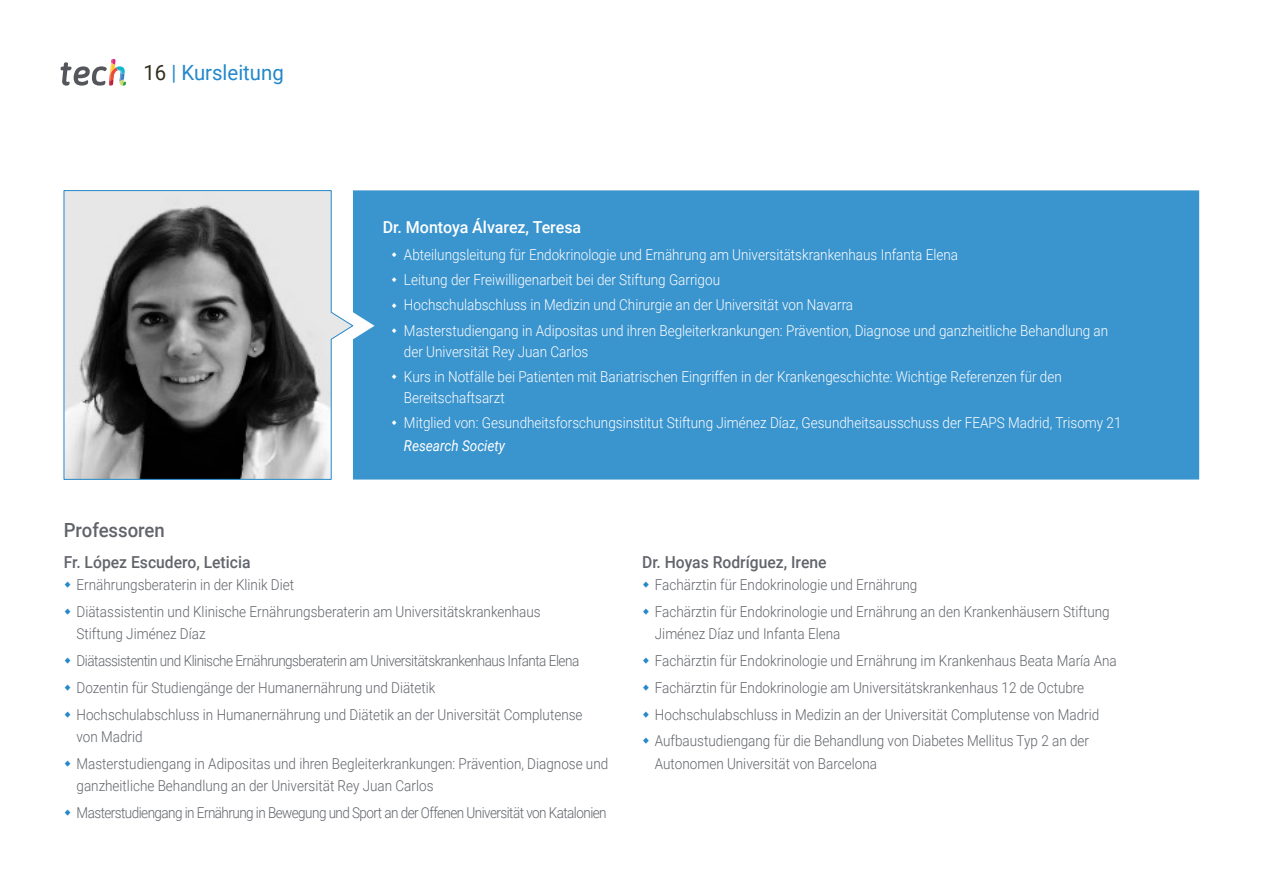
<style>
.page{position:relative;width:1263px;height:893px;background:#fff}
.page>*{position:absolute;margin:0;border:0;box-sizing:border-box;transform-origin:0 0}
.t1{font:21px "Roboto";color:#2488c9}
.t2{font:500 19.5px "Roboto";color:#61646a;scale:.95 1}
.t3{font:500 16.5px "Roboto";color:#61646a;scale:.95 1}
.t4{font:500 16.5px "Roboto";color:#fff}
.t5{font:300 15px/26.7px "Roboto";color:#61646a;scale:.9 1}
.t6{font:300 15px/25.2px "Roboto";color:#fff;scale:.9 1}
.t7{font:300 15px/26.7px "Roboto";letter-spacing:-.04em;color:#61646a;scale:.9 1}
.t8{font:italic 15px "Roboto";color:#fff;scale:.9 1}
.s1{color:#312e20}
</style>
<div class="page">
<svg style="left:61px;top:59px;width:65px;height:27px"></svg>
<div style="left:353px;top:190px;width:846px;height:290px;background:#3a94ce"></div>
<svg style="left:64px;top:190px;width:289px;height:290px;background:#8b8c8d"></svg>
<svg style="left:392px;top:252px;width:5px;height:5px"></svg>
<svg style="left:392px;top:277px;width:5px;height:5px"></svg>
<svg style="left:392px;top:303px;width:5px;height:5px"></svg>
<svg style="left:392px;top:328px;width:5px;height:5px"></svg>
<svg style="left:392px;top:374px;width:5px;height:5px"></svg>
<svg style="left:392px;top:420px;width:5px;height:5px"></svg>
<h1 class="t1" style="left:144px;top:57px;width:142px"><span class="s1">16</span> | Kursleitung</h1>
<p class="t4" style="left:383px;top:215px;width:200px">Dr. Montoya Álvarez, Teresa</p>
<p class="t6" style="left:404px;top:241px;width:784px">Abteilungsleitung für Endokrinologie und Ernährung am Universitätskrankenhaus Infanta Elena<br>Leitung der Freiwilligenarbeit bei der Stiftung Garrigou<br>Hochschulabschluss in Medizin und Chirurgie an der Universität von Navarra<br>Masterstudiengang in Adipositas und ihren Begleiterkrankungen: Prävention, Diagnose und ganzheitliche Behandlung an</p>
<p class="t6" style="left:404px;top:338px;width:732px">der Universität Rey Juan Carlos<br>Kurs in Notfälle bei Patienten mit Bariatrischen Eingriffen in der Krankengeschichte: Wichtige Referenzen für den</p>
<p class="t6" style="left:404px;top:384px;width:799px">Bereitschaftsarzt<br>Mitglied von: Gesundheitsforschungsinstitut Stiftung Jiménez Díaz, Gesundheitsausschuss der FEAPS Madrid, Trisomy 21</p>
<p class="t8" style="left:404px;top:435px;width:114px">Research Society</p>
<h2 class="t2" style="left:64px;top:516px;width:108px">Professoren</h2>
<p class="t3" style="left:64px;top:550px;width:198px">Fr. López Escudero, Leticia</p>
<p class="t5" style="left:77px;top:571px;width:517px">Ernährungsberaterin in der Klinik Diet<br>Diätassistentin und Klinische Ernährungsberaterin am Universitätskrankenhaus</p>
<p class="t5" style="left:77px;top:620px;width:564px">Stiftung Jiménez Díaz<br>Diätassistentin und Klinische Ernährungsberaterin am Universitätskrankenhaus Infanta Elena Dozentin für Studiengänge der Humanernährung und Diätetik<br>Hochschulabschluss in Humanernährung und Diätetik an der Universität Complutense</p>
<p class="t5" style="left:77px;top:723px;width:592px">von Madrid<br>Masterstudiengang in Adipositas und ihren Begleiterkrankungen: Prävention, Diagnose und</p>
<p class="t7" style="left:77px;top:772px;width:590px">ganzheitliche Behandlung an der Universität Rey Juan Carlos<br>Masterstudiengang in Ernährung in Bewegung und Sport an der Offenen Universität von Katalonien</p>
<p class="t3" style="left:642px;top:550px;width:196px">Dr. Hoyas Rodríguez, Irene</p>
<p class="t5" style="left:655px;top:571px;width:507px">Fachärztin für Endokrinologie und Ernährung<br>Fachärztin für Endokrinologie und Ernährung an den Krankenhäusern Stiftung</p>
<p class="t5" style="left:655px;top:620px;width:515px">Jiménez Díaz und Infanta Elena<br>Fachärztin für Endokrinologie und Ernährung im Krankenhaus Beata María Ana Fachärztin für Endokrinologie am Universitätskrankenhaus 12 de Octubre Hochschulabschluss in Medizin an der Universität Complutense von Madrid Aufbaustudiengang für die Behandlung von Diabetes Mellitus Typ 2 an der</p>
<p class="t5" style="left:655px;top:749px;width:248px">Autonomen Universität von Barcelona</p>
</div>
